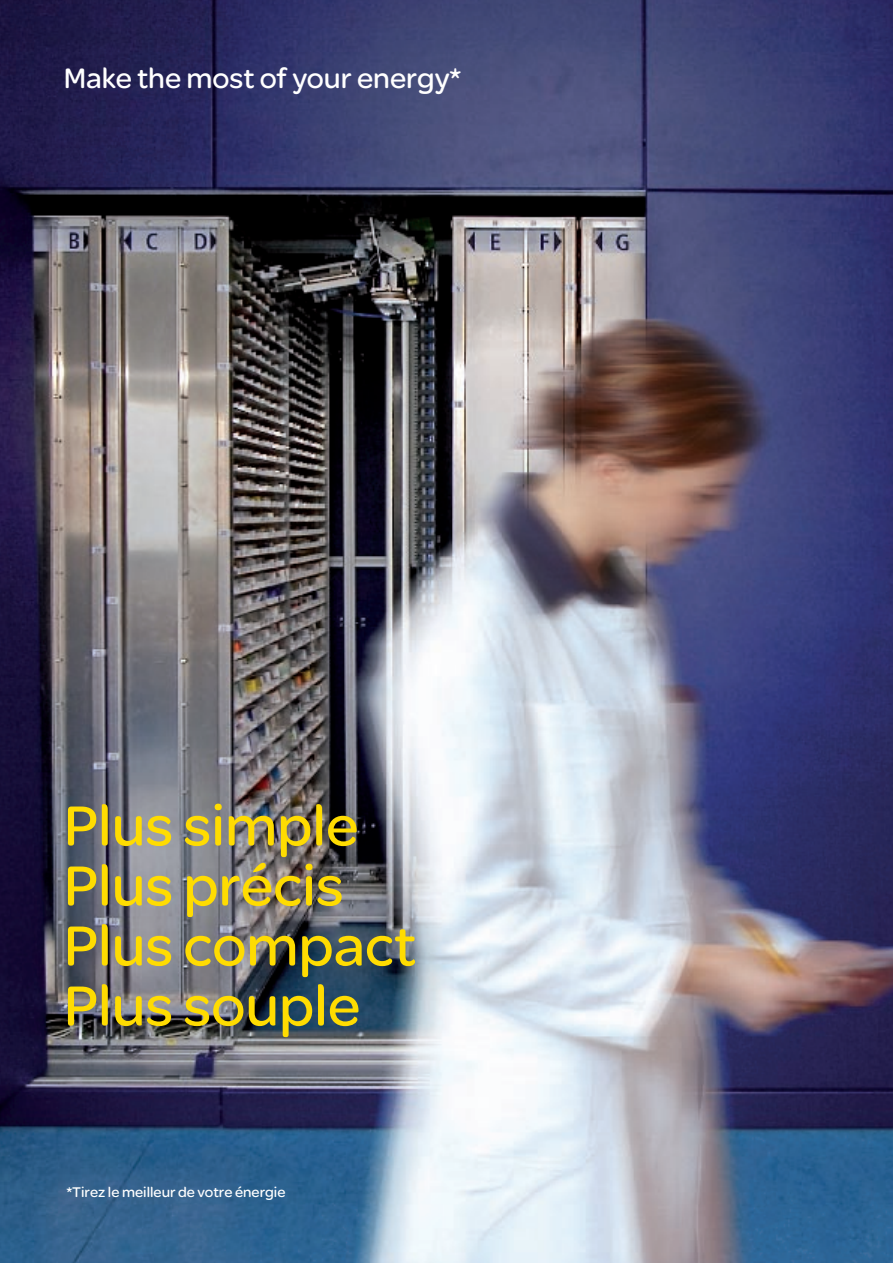
<style>
.page{position:relative;width:893px;height:1263px;background:#fff}
.page>*{position:absolute;margin:0;border:0;box-sizing:border-box;transform-origin:0 0}
.t1{font:60px/60px "SE Optimist";color:#ffdc01}
.t2{font:30px "SE Optimist";color:#fff}
.t3{font:15px "SE Optimist";color:#fff}
</style>
<div class="page">
<img style="left:0;top:0;width:893px;height:1263px">
<p class="t2" style="left:64px;top:57px;width:399px">Make the most of your energy*</p>
<p class="t1" style="left:64px;top:794px;width:354px">Plus simple<br>Plus précis<br>Plus compact<br>Plus souple</p>
<p class="t3" style="left:66px;top:1182px;width:221px">*Tirez le meilleur de votre énergie</p>
</div>
